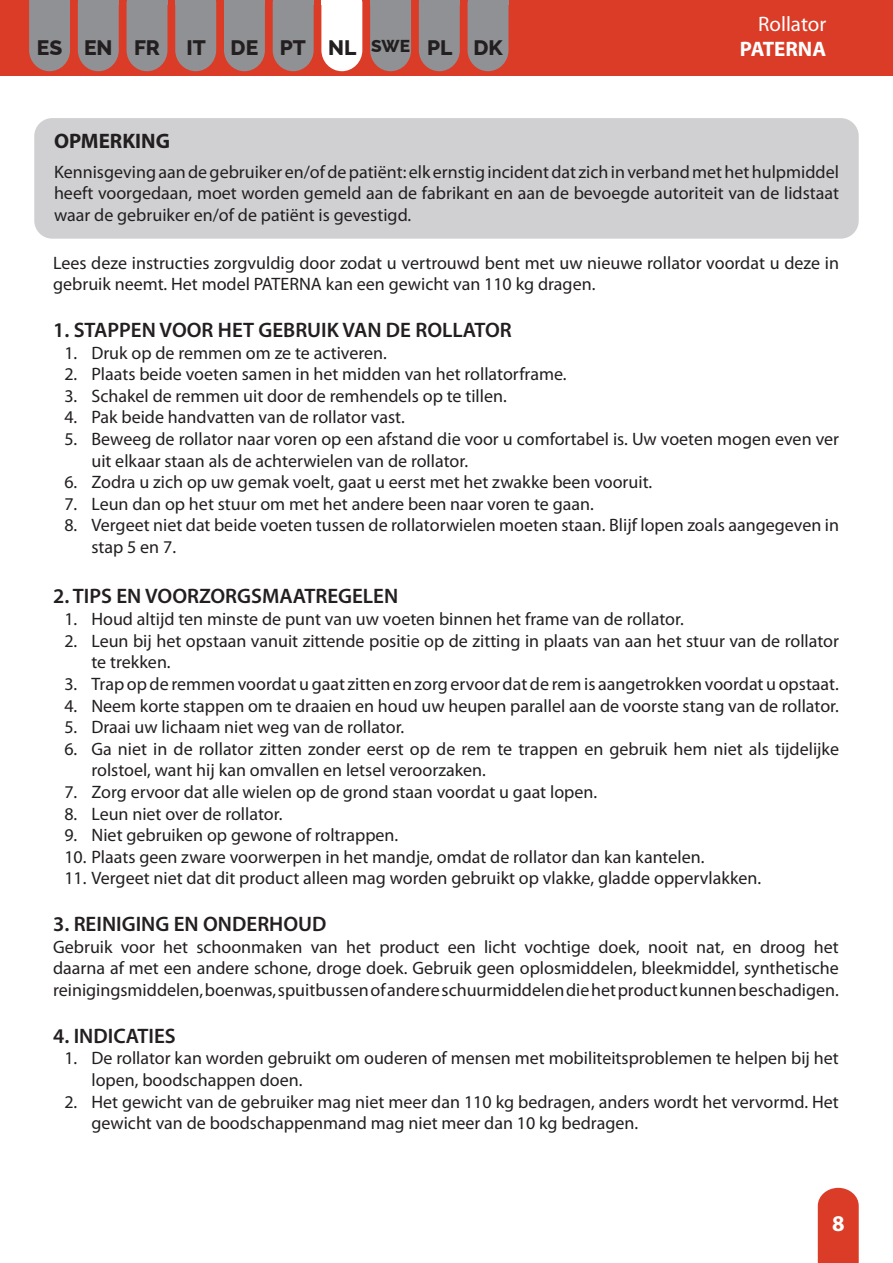
<style>
.page{position:relative;width:893px;height:1263px;background:#fff}
.page>*{position:absolute;margin:0;border:0;box-sizing:border-box;transform-origin:0 0}
.t1{font:700 22.5px "Myriad Pro";color:#fff}
.t2{font:600 21px "Myriad Pro";color:#231f20}
.t3{font:800 21px "Raleway";color:#231f20}
.t4{font:700 21px "Myriad Pro";color:#231f20}
.t5{font:21px "Myriad Pro";color:#fff}
.t6{font:700 21px "Myriad Pro";color:#fff}
.t7{font:18px/21.6px "Myriad Pro";color:#231f20}
.s1{font-size:17.25px}
</style>
<div class="page">
<div style="left:0;top:1px;width:893px;height:75px;background:#da3c27"></div>
<svg style="left:29px;top:0;width:41px;height:71px;background:#948a8b"></svg>
<div style="left:37px;top:35px;width:26px;height:20px;background:#8f9194"></div>
<div style="left:127px;top:4px;width:40px;height:67px;background:#8f9194"></div>
<hr style="left:127px;top:0;width:40px;height:4px;background:#8f9194">
<svg style="left:78px;top:4px;width:41px;height:67px;background:#948b8c"></svg>
<hr style="left:78px;top:0;width:41px;height:4px;background:#8f9194">
<svg style="left:321px;top:4px;width:41px;height:67px;background:#fbedeb"></svg>
<div style="left:328px;top:35px;width:28px;height:20px;background:#fff"></div>
<hr style="left:321px;top:0;width:41px;height:4px;background:#fff">
<div style="left:468px;top:4px;width:40px;height:67px;background:#8f9194"></div>
<hr style="left:468px;top:0;width:40px;height:4px;background:#8f9194">
<svg style="left:273px;top:4px;width:41px;height:67px;background:#948a8c"></svg>
<hr style="left:273px;top:0;width:41px;height:4px;background:#8f9194">
<svg style="left:419px;top:4px;width:41px;height:67px;background:#948b8c"></svg>
<hr style="left:419px;top:0;width:41px;height:4px;background:#8f9194">
<svg style="left:224px;top:4px;width:41px;height:67px;background:#938b8c"></svg>
<hr style="left:224px;top:0;width:41px;height:4px;background:#8f9194">
<svg style="left:370px;top:4px;width:41px;height:67px;background:#948b8c"></svg>
<hr style="left:370px;top:0;width:41px;height:4px;background:#8f9194">
<svg style="left:175px;top:4px;width:41px;height:67px;background:#948b8c"></svg>
<hr style="left:175px;top:0;width:41px;height:4px;background:#8f9194">
<svg style="left:818px;top:1188px;width:41px;height:75px;background:#dc4632"></svg>
<div style="left:34px;top:118px;width:825px;height:121px;background:#d0d0d2;border-radius:18px"></div>
<p class="t5" style="left:758px;top:11px;width:70px">Rollator</p>
<p class="t3" style="left:37px;top:30px;width:125px">ES EN FR</p>
<p class="t3" style="left:186px;top:30px;width:318px">IT DE PT NL <span class="s1">SWE</span> PL DK</p>
<p class="t6" style="left:740px;top:35px;width:88px">PATERNA</p>
<p class="t4" style="left:54px;top:127px;width:118px">OPMERKING</p>
<p class="t7" style="left:54px;top:161px;width:786px;text-align:justify">Kennisgeving aan de gebruiker en/of de patiënt: elk ernstig incident dat zich in verband met het hulpmiddel heeft voorgedaan, moet worden gemeld aan de fabrikant en aan de bevoegde autoriteit van de lidstaat waar de gebruiker en/of de patiënt is gevestigd.</p>
<p class="t7" style="left:53px;top:252px;width:787px">Lees deze instructies zorgvuldig door zodat u vertrouwd bent met uw nieuwe rollator voordat u deze in gebruik neemt. Het model PATERNA kan een gewicht van 110 kg dragen.</p>
<p class="t2" style="left:53px;top:317px;width:460px">1. STAPPEN VOOR HET GEBRUIK VAN DE ROLLATOR</p>
<p class="t7" style="left:64px;top:342px;width:324px">1. Druk op de remmen om ze te activeren.</p>
<p class="t7" style="left:64px;top:363px;width:504px">2. Plaats beide voeten samen in het midden van het rollatorframe.</p>
<p class="t7" style="left:64px;top:385px;width:444px">3. Schakel de remmen uit door de remhendels op te tillen.</p>
<p class="t7" style="left:64px;top:406px;width:342px">4. Pak beide handvatten van de rollator vast.</p>
<p class="t7" style="left:91px;top:428px;width:749px;text-indent:-27px">5. Beweeg de rollator naar voren op een afstand die voor u comfortabel is. Uw voeten mogen even ver uit elkaar staan als de achterwielen van de rollator.</p>
<p class="t7" style="left:64px;top:471px;width:589px">6. Zodra u zich op uw gemak voelt, gaat u eerst met het zwakke been vooruit.</p>
<p class="t7" style="left:64px;top:493px;width:531px">7. Leun dan op het stuur om met het andere been naar voren te gaan.</p>
<p class="t7" style="left:91px;top:514px;width:749px;text-indent:-27px">8. Vergeet niet dat beide voeten tussen de rollatorwielen moeten staan. Blijf lopen zoals aangegeven in stap 5 en 7.</p>
<p class="t2" style="left:53px;top:583px;width:347px">2. TIPS EN VOORZORGSMAATREGELEN</p>
<p class="t7" style="left:64px;top:608px;width:621px">1. Houd altijd ten minste de punt van uw voeten binnen het frame van de rollator.</p>
<p class="t7" style="left:91px;top:630px;width:749px;text-indent:-27px">2. Leun bij het opstaan vanuit zittende positie op de zitting in plaats van aan het stuur van de rollator te trekken.</p>
<p class="t7" style="left:64px;top:673px;width:776px">3. Trap op de remmen voordat u gaat zitten en zorg ervoor dat de rem is aangetrokken voordat u opstaat.</p>
<p class="t7" style="left:64px;top:694px;width:776px">4. Neem korte stappen om te draaien en houd uw heupen parallel aan de voorste stang van de rollator.</p>
<p class="t7" style="left:64px;top:716px;width:341px">5. Draai uw lichaam niet weg van de rollator.</p>
<p class="t7" style="left:91px;top:738px;width:749px;text-indent:-27px">6. Ga niet in de rollator zitten zonder eerst op de rem te trappen en gebruik hem niet als tijdelijke rolstoel, want hij kan omvallen en letsel veroorzaken.</p>
<p class="t7" style="left:64px;top:781px;width:534px">7. Zorg ervoor dat alle wielen op de grond staan voordat u gaat lopen.</p>
<p class="t7" style="left:64px;top:802px;width:219px">8. Leun niet over de rollator.</p>
<p class="t7" style="left:64px;top:824px;width:335px">9. Niet gebruiken op gewone of roltrappen.</p>
<p class="t7" style="left:64px;top:846px;width:641px">10. Plaats geen zware voorwerpen in het mandje, omdat de rollator dan kan kantelen.</p>
<p class="t7" style="left:64px;top:867px;width:698px">11. Vergeet niet dat dit product alleen mag worden gebruikt op vlakke, gladde oppervlakken.</p>
<p class="t2" style="left:53px;top:911px;width:275px">3. REINIGING EN ONDERHOUD</p>
<p class="t7" style="left:53px;top:936px;width:787px;text-align:justify">Gebruik voor het schoonmaken van het product een licht vochtige doek, nooit nat, en droog het daarna af met een andere schone, droge doek. Gebruik geen oplosmiddelen, bleekmiddel, synthetische reinigingsmiddelen, boenwas, spuitbussen of andere schuurmiddelen die het product kunnen beschadigen.</p>
<p class="t2" style="left:53px;top:1022px;width:124px">4. INDICATIES</p>
<p class="t7" style="left:91px;top:1047px;width:749px;text-indent:-27px">1. De rollator kan worden gebruikt om ouderen of mensen met mobiliteitsproblemen te helpen bij het lopen, boodschappen doen.</p>
<p class="t7" style="left:91px;top:1090px;width:749px;text-indent:-27px">2. Het gewicht van de gebruiker mag niet meer dan 110 kg bedragen, anders wordt het vervormd. Het gewicht van de boodschappenmand mag niet meer dan 10 kg bedragen.</p>
<p class="t1" style="left:832px;top:1209px;width:14px">8</p>
</div>
